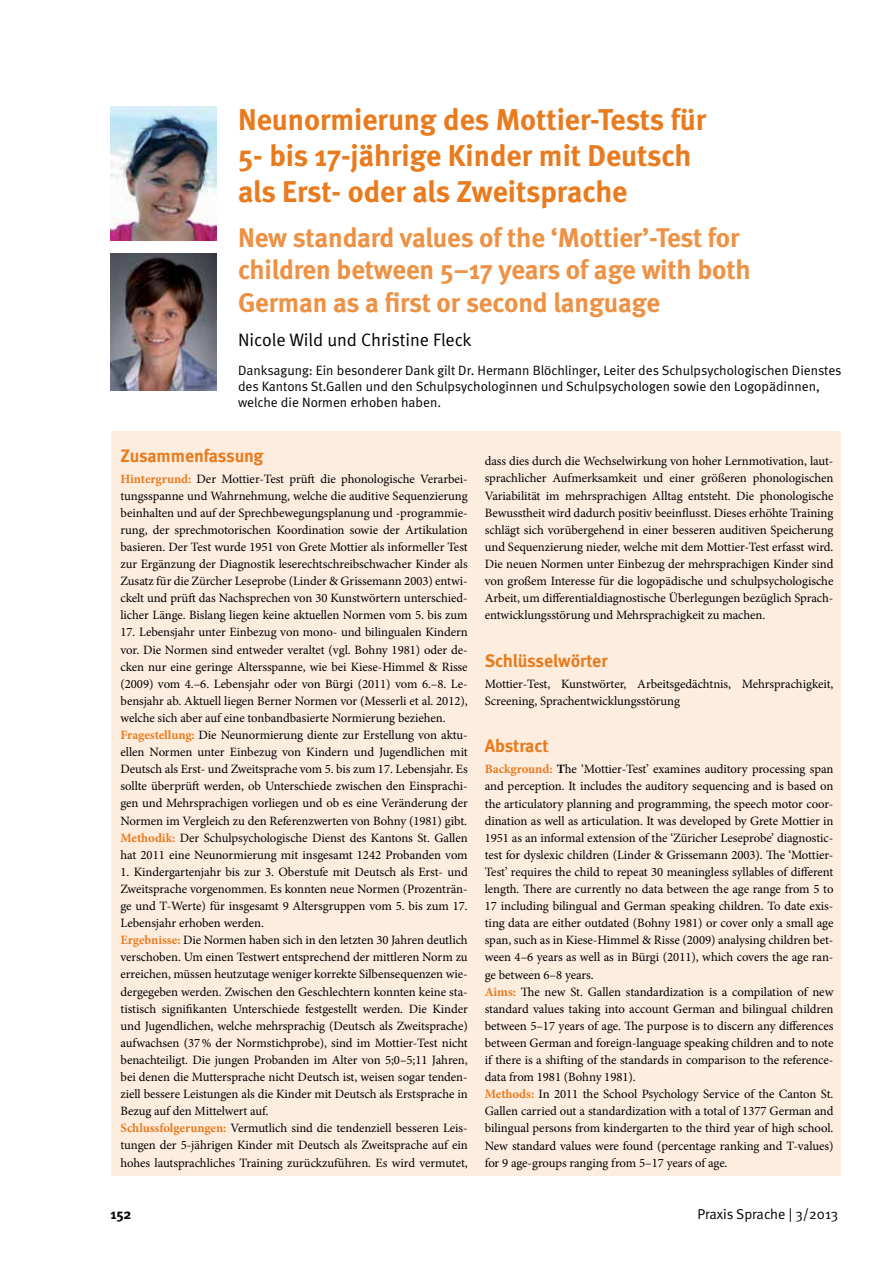
<style>
.page{position:relative;width:893px;height:1263px;background:#fff}
.page>*{position:absolute;margin:0;border:0;box-sizing:border-box;transform-origin:0 0}
.t1{font:700 30px/36px "Meta";color:#e87b1e}
.t2{font:700 27px/32.4px "Meta";letter-spacing:-.005em;color:#ed9245}
.t3{font:700 18px "Meta";letter-spacing:-.005em;color:#e87b1e}
.t4{font:18px "Meta Normal";color:#000}
.t5{font:14.25px "Meta Normal";letter-spacing:-.005em;color:#000}
.t6{font:700 14.25px "Meta";color:#000}
.t7{font:13.5px/16.2px "Meta Normal";color:#000}
.t8{font:12.75px/17.1px "Minion Pro";letter-spacing:-.005em;color:#000}
.s1{font-weight:700;color:#e87b1e}
.s2{font-weight:700}
</style>
<div class="page">
<div style="left:111px;top:431px;width:730px;height:745px;background:#fdeddf"></div>
<img style="left:111px;top:106px;width:106px;height:134px">
<img style="left:111px;top:254px;width:106px;height:136px">
<h1 class="t1" style="left:238px;top:101px;width:470px">Neunormierung des Mottier-Tests für<br>5- bis 17-jährige Kinder mit Deutsch als Erst- oder als Zweitsprache</h1>
<h2 class="t2" style="left:238px;top:221px;width:514px">New standard values of the ‘Mottier’-Test for children between 5–17 years of age with both<br>German as a first or second language</h2>
<h3 class="t4" style="left:238px;top:329px;width:235px">Nicole Wild und Christine Fleck</h3>
<p class="t7" style="left:238px;top:362px;width:605px">Danksagung: Ein besonderer Dank gilt Dr. Hermann Blöchlinger, Leiter des Schulpsychologischen Dienstes des Kantons St.Gallen und den Schulpsychologinnen und Schulpsychologen sowie den Logopädinnen, welche die Normen erhoben haben.</p>
<h3 class="t3" style="left:120px;top:445px;width:145px">Zusammenfassung</h3>
<p class="t8" style="left:120px;top:470px;width:349px;text-align:justify"><span class="s1">Hintergrund:</span> Der Mottier-Test prüft die phonologische Verarbei&shy;tungsspanne und Wahrnehmung, welche die auditive Sequenzierung beinhalten und auf der Sprechbewegungsplanung und -programmie&shy;rung, der sprechmotorischen Koordination sowie der Artikulation basieren. Der Test wurde 1951 von Grete Mottier als informeller Test zur Ergänzung der Diagnostik leserechtschreibschwacher Kinder als Zusatz für die Zürcher Leseprobe (Linder &amp; Grissemann 2003) entwi&shy;ckelt und prüft das Nachsprechen von 30 Kunstwörtern unterschied&shy;licher Länge. Bislang liegen keine aktuellen Normen vom 5. bis zum</p>
<p class="t8" style="left:120px;top:624px;width:349px">17. Lebensjahr unter Einbezug von mono- und bilingualen Kindern vor. Die Normen sind entweder veraltet (vgl. Bohny 1981) oder de&shy;cken nur eine geringe Altersspanne, wie bei Kiese-Himmel &amp; Risse (2009) vom 4.–6. Lebensjahr oder von Bürgi (2011) vom 6.–8. Le&shy;bensjahr ab. Aktuell liegen Berner Normen vor (Messerli et al. 2012), welche sich aber auf eine tonbandbasierte Normierung beziehen.<br><span class="s1">Fragestellung:</span> Die Neunormierung diente zur Erstellung von aktu&shy;ellen Normen unter Einbezug von Kindern und Jugendlichen mit Deutsch als Erst- und Zweitsprache vom 5. bis zum 17. Lebensjahr. Es sollte überprüft werden, ob Unterschiede zwischen den Einsprachi&shy;gen und Mehrsprachigen vorliegen und ob es eine Veränderung der Normen im Vergleich zu den Referenzwerten von Bohny (1981) gibt.<br><span class="s1">Methodik:</span> Der Schulpsychologische Dienst des Kantons St. Gallen hat 2011 eine Neunormierung mit insgesamt 1242 Probanden vom</p>
<p class="t8" style="left:120px;top:863px;width:349px">1. Kindergartenjahr bis zur 3. Oberstufe mit Deutsch als Erst- und Zweitsprache vorgenommen. Es konnten neue Normen (Prozenträn&shy;ge und T-Werte) für insgesamt 9 Altersgruppen vom 5. bis zum 17.<br>Lebensjahr erhoben werden.<br><span class="s1">Ergebnisse:</span> Die Normen haben sich in den letzten 30 Jahren deutlich verschoben. Um einen Testwert entsprechend der mittleren Norm zu erreichen, müssen heutzutage weniger korrekte Silbensequenzen wie&shy;dergegeben werden. Zwischen den Geschlechtern konnten keine sta&shy;tistisch signifikanten Unterschiede festgestellt werden. Die Kinder und Jugendlichen, welche mehrsprachig (Deutsch als Zweitsprache) aufwachsen (37% der Normstichprobe), sind im Mottier-Test nicht benachteiligt. Die jungen Probanden im Alter von 5;0–5;11 Jahren, bei denen die Muttersprache nicht Deutsch ist, weisen sogar tenden&shy;ziell bessere Leistungen als die Kinder mit Deutsch als Erstsprache in Bezug auf den Mittelwert auf.<br><span class="s1">Schlussfolgerungen:</span> Vermutlich sind die tendenziell besseren Leis&shy;tungen der 5-jährigen Kinder mit Deutsch als Zweitsprache auf ein hohes lautsprachliches Training zurückzuführen. Es wird vermutet,</p>
<p class="t8" style="left:485px;top:453px;width:350px;text-align:justify">dass dies durch die Wechselwirkung von hoher Lernmotivation, laut&shy;sprachlicher Aufmerksamkeit und einer größeren phonologischen Variabilität im mehrsprachigen Alltag entsteht. Die phonologische Bewusstheit wird dadurch positiv beeinflusst. Dieses erhöhte Training schlägt sich vorübergehend in einer besseren auditiven Speicherung und Sequenzierung nieder, welche mit dem Mottier-Test erfasst wird.<br>Die neuen Normen unter Einbezug der mehrsprachigen Kinder sind von großem Interesse für die logopädische und schulpsychologische Arbeit, um differentialdiagnostische Überlegungen bezüglich Sprach&shy;entwicklungsstörung und Mehrsprachigkeit zu machen.</p>
<h3 class="t3" style="left:485px;top:650px;width:124px">Schlüsselwörter</h3>
<p class="t8" style="left:485px;top:675px;width:350px">Mottier-Test, Kunstwörter, Arbeitsgedächtnis, Mehrsprachigkeit,<br>Screening, Sprachentwicklungsstörung</p>
<h3 class="t3" style="left:485px;top:735px;width:65px">Abstract</h3>
<p class="t8" style="left:485px;top:761px;width:350px"><span class="s1">Background:</span> <span class="s2">T</span>he ‘Mottier-Test’ examines auditory processing span and perception. It includes the auditory sequencing and is based on the articulatory planning and programming, the speech motor coor&shy;dination as well as articulation. It was developed by Grete Mottier in 1951 as an informal extension of the ‘Züricher Leseprobe’ diagnostic&shy;test for dyslexic children (Linder &amp; Grissemann 2003). The ‘Mottier-Test’ requires the child to repeat 30 meaningless syllables of different length. There are currently no data between the age range from 5 to 17 including bilingual and German speaking children. To date exis&shy;ting data are either outdated (Bohny 1981) or cover only a small age span, such as in Kiese-Himmel &amp; Risse (2009) analysing children bet&shy;ween 4–6 years as well as in Bürgi (2011), which covers the age ran&shy;ge between 6–8 years.<br><span class="s1">Aims:</span> The new St. Gallen standardization is a compilation of new standard values taking into account German and bilingual children between 5–17 years of age. The purpose is to discern any differences between German and foreign-language speaking children and to note if there is a shifting of the standards in comparison to the reference&shy;data from 1981 (Bohny 1981).<br><span class="s1">Methods:</span> In 2011 the School Psychology Service of the Canton St.<br>Gallen carried out a standardization with a total of 1377 German and bilingual persons from kindergarten to the third year of high school.<br>New standard values were found (percentage ranking and T-values) for 9 age-groups ranging from 5–17 years of age.</p>
<p class="t6" style="left:111px;top:1205px;width:22px">152</p>
<p class="t5" style="left:697px;top:1205px;width:142px">Praxis Sprache | 3/2013</p>
</div>
